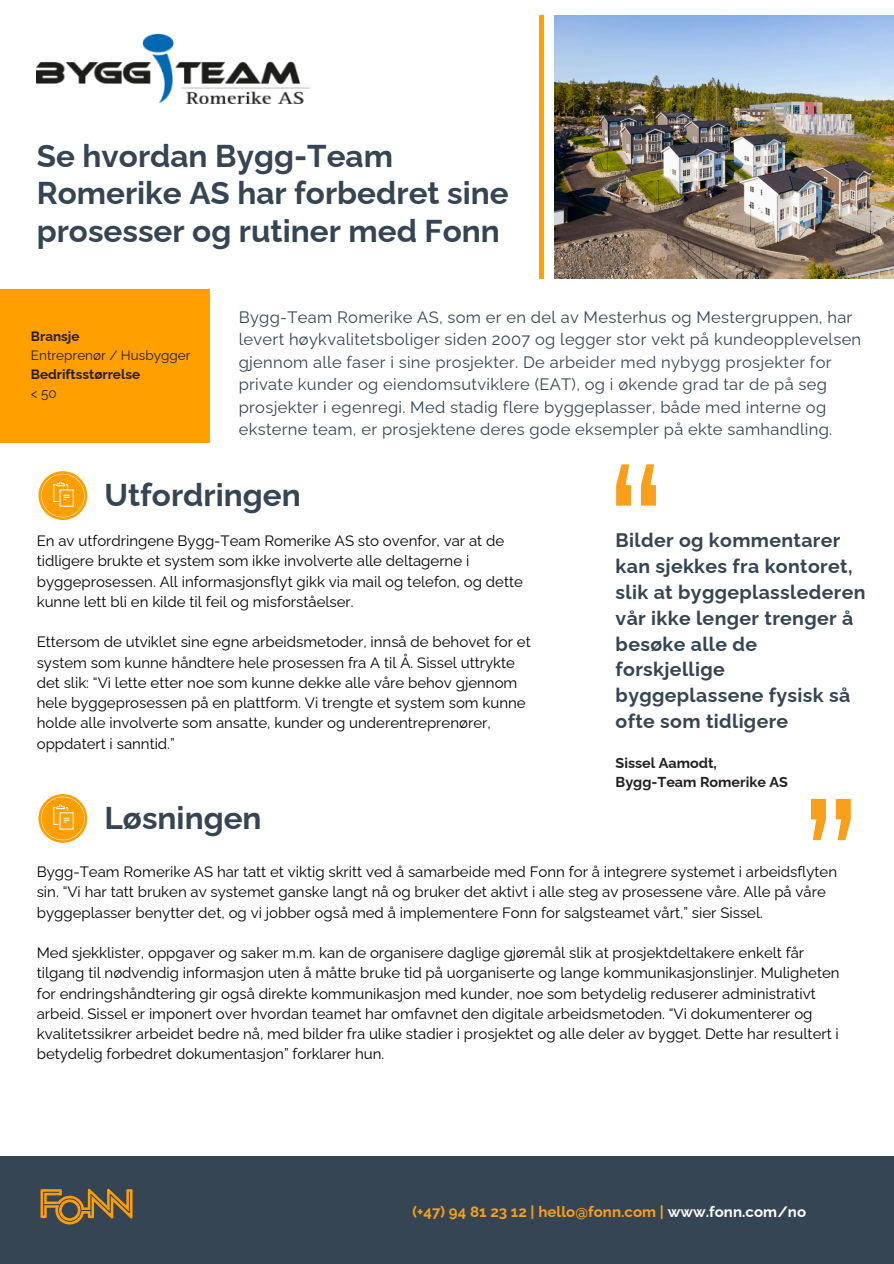
<style>
.page{position:relative;width:894px;height:1264px;background:#fff}
.page>*{position:absolute;margin:0;border:0;box-sizing:border-box;transform-origin:0 0}
.t1{font:500 180px "Raleway";color:#f99f1b}
.t2{font:700 31.5px/37.2px "Raleway";color:#364553}
.t3{font:700 19.5px/25.8px "Raleway";letter-spacing:.02em;color:#364553}
.t4{font:16.5px/22.5px "Raleway";letter-spacing:.02em;color:#364553}
.t5{font:15px/20.2px "Raleway";color:#000}
.t6{font:700 15px "Raleway";letter-spacing:.005em;color:#f99f1b}
.t7{font:700 14.4px/19px "Raleway";color:#231f20}
.t8{font:700 13.5px "Raleway";color:#231f20}
.t9{font:13.5px "Raleway";color:#231f20}
.s1{color:#fff}
</style>
<div class="page">
<div style="left:0;top:1156px;width:893px;height:107px;background:#364553"></div>
<svg style="left:40px;top:1188px;width:92px;height:36px"></svg>
<svg style="left:38px;top:471px;width:49px;height:49px"></svg>
<svg style="left:41px;top:474px;width:44px;height:43px;background:#ffb133"></svg>
<svg style="left:38px;top:794px;width:49px;height:48px"></svg>
<svg style="left:41px;top:796px;width:44px;height:44px;background:#ffb235"></svg>
<hr style="left:539px;top:15px;width:4px;height:264px;background:#ff9f00">
<div style="left:0;top:289px;width:209px;height:153px;background:#ff9f00"></div>
<img style="left:37px;top:34px;width:272px;height:70px">
<img style="left:554px;top:15px;width:339px;height:264px">
<h1 class="t2" style="left:37px;top:138px;width:473px">Se hvordan Bygg-Team<br>Romerike AS har forbedret sine prosesser og rutiner med Fonn</h1>
<h1 class="t8" style="left:31px;top:328px;width:50px">Bransje</h1>
<h2 class="t9" style="left:31px;top:347px;width:161px">Entreprenør / Husbygger</h2>
<h4 class="t8" style="left:31px;top:366px;width:111px">Bedriftsstørrelse</h4>
<h4 class="t9" style="left:31px;top:386px;width:27px">&lt; 50</h4>
<p class="t4" style="left:239px;top:306px;width:624px">Bygg-Team Romerike AS, som er en del av Mesterhus og Mestergruppen, har levert høykvalitetsboliger siden 2007 og legger stor vekt på kundeopplevelsen gjennom alle faser i sine prosjekter. De arbeider med nybygg prosjekter for private kunder og eiendomsutviklere (EAT), og i økende grad tar de på seg prosjekter i egenregi. Med stadig flere byggeplasser, både med interne og eksterne team, er prosjektene deres gode eksempler på ekte samhandling.</p>
<h5 class="t2" style="left:104px;top:476px;width:198px">Utfordringen</h5>
<p class="t5" style="left:37px;top:530px;width:487px">En av utfordringene Bygg-Team Romerike AS sto ovenfor, var at de tidligere brukte et system som ikke involverte alle deltagerne i byggeprosessen. All informasjonsflyt gikk via mail og telefon, og dette kunne lett bli en kilde til feil og misforståelser.</p>
<h4 class="t5" style="left:37px;top:632px;width:495px">Ettersom de utviklet sine egne arbeidsmetoder, innså de behovet for et system som kunne håndtere hele prosessen fra A til Å. Sissel uttrykte det slik: “Vi lette etter noe som kunne dekke alle våre behov gjennom hele byggeprosessen på en plattform. Vi trengte et system som kunne holde alle involverte som ansatte, kunder og underentreprenører, oppdatert i sanntid.”</h4>
<p class="t2" style="left:104px;top:799px;width:158px">Løsningen</p>
<p class="t1" style="left:666px;top:543px;width:62px;rotate:-180deg">”</p>
<p class="t3" style="left:615px;top:527px;width:251px">Bilder og kommentarer kan sjekkes fra kontoret, slik at byggeplasslederen vår ikke lenger trenger å besøke alle de forskjellige byggeplassene fysisk så ofte som tidligere</p>
<p class="t7" style="left:615px;top:753px;width:174px">Sissel Aamodt,<br>Bygg-Team Romerike AS</p>
<p class="t1" style="left:799px;top:761px;width:62px">”</p>
<h4 class="t5" style="left:37px;top:861px;width:801px">Bygg-Team Romerike AS har tatt et viktig skritt ved å samarbeide med Fonn for å integrere systemet i arbeidsflyten sin. “Vi har tatt bruken av systemet ganske langt nå og bruker det aktivt i alle steg av prosessene våre. Alle på våre byggeplasser benytter det, og vi jobber også med å implementere Fonn for salgsteamet vårt,” sier Sissel.</h4>
<h3 class="t5" style="left:37px;top:942px;width:804px">Med sjekklister, oppgaver og saker m.m. kan de organisere daglige gjøremål slik at prosjektdeltakere enkelt får tilgang til nødvendig informasjon uten å måtte bruke tid på uorganiserte og lange kommunikasjonslinjer. Muligheten for endringshåndtering gir også direkte kommunikasjon med kunder, noe som betydelig reduserer administrativt arbeid. Sissel er imponert over hvordan teamet har omfavnet den digitale arbeidsmetoden. “Vi dokumenterer og kvalitetssikrer arbeidet bedre nå, med bilder fra ulike stadier i prosjektet og alle deler av bygget. Dette har resultert i betydelig forbedret dokumentasjon” forklarer hun.</h3>
<h4 class="t6" style="left:412px;top:1202px;width:395px">(+47) 94 81 23 12 | hello@fonn.com | <span class="s1">www.fonn.com/no</span></h4>
</div>
